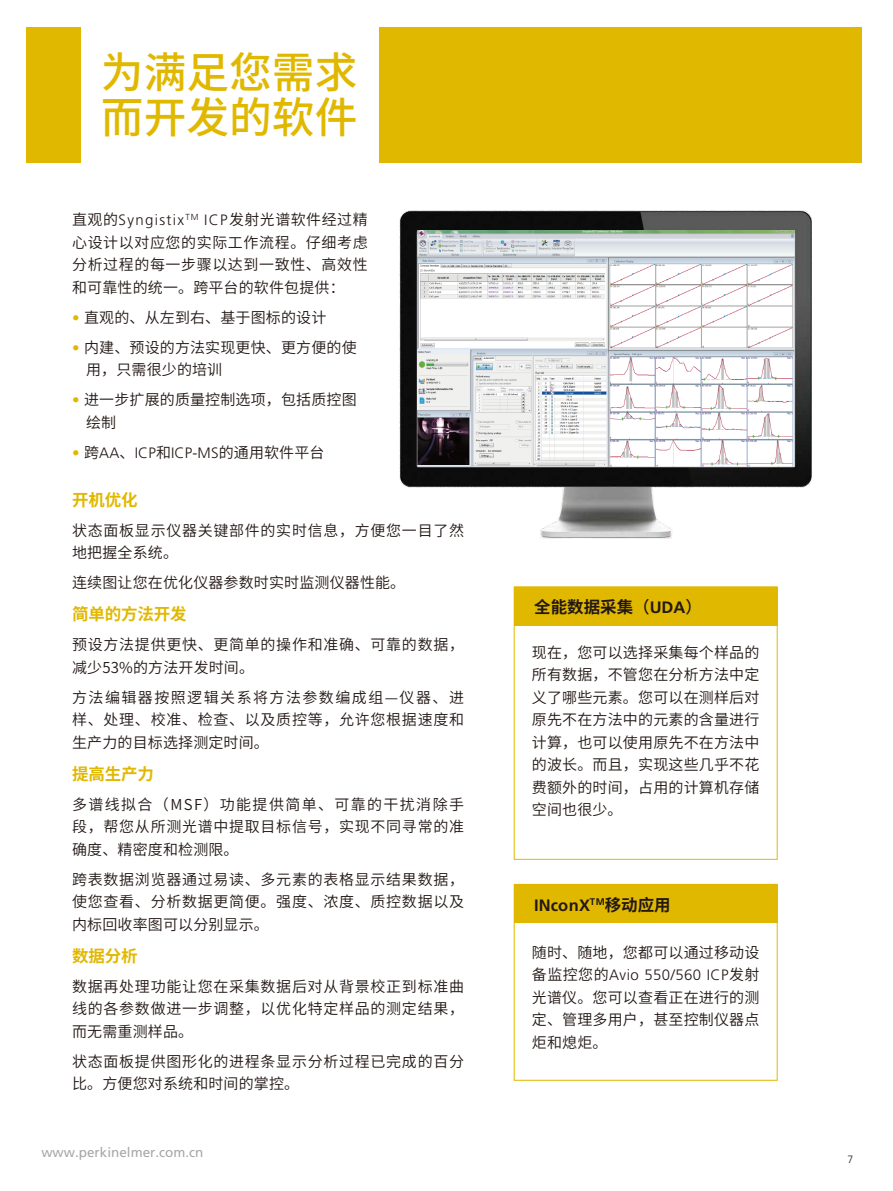
<style>
.page{position:relative;width:893px;height:1191px;background:#fff}
.page>*{position:absolute;margin:0;border:0;box-sizing:border-box;transform-origin:0 0}
.t1{font:500 42.75px/45px "Source Han Sans CN";color:#e1b800}
.t2{font:700 16.5px "Source Han Sans CN";letter-spacing:-.01em;color:#e1b800}
.t3{font:700 16.5px "Frutiger";letter-spacing:.01em;color:#221815}
.t4{font:700 16.5px "Source Han Sans CN";color:#221815}
.t5{font:15px/22.5px "Source Han Sans CN";letter-spacing:.04em;color:#221815;text-align:justify}
.t6{font:15px/22.5px "Source Han Sans CN";letter-spacing:.01em;color:#221815}
.t7{font:300 15px "Frutiger";letter-spacing:.01em;color:#221815}
.t8{font:300 15px "Frutiger";letter-spacing:.03em;color:#221815}
.t9{font:13.5px "Frutiger LT Std";color:#a6a7a7}
.t10{font:300 10.5px "Frutiger LT Com";color:#221815}
.s1{font-family:"Frutiger";font-weight:300}
.s2{font-family:"Frutiger";font-weight:300;color:#e1b800}
.s3{color:#e1b800}
.s4{font-family:"Source Han Sans CN";font-weight:400}
.s5{font-weight:500}
.s6{font-family:"Frutiger"}
.s7{font-family:"Source Han Sans CN"}
</style>
<div class="page">
<div style="left:27px;top:28px;width:54px;height:135px;background:#e1b800"></div>
<div style="left:379px;top:28px;width:483px;height:135px;background:#e1b800"></div>
<img style="left:399px;top:210px;width:413px;height:329px">
<img style="left:417px;top:230px;width:377px;height:236px">
<div style="left:514px;top:587px;width:263px;height:38px;background:#e1b800"></div>
<div style="left:514px;top:884px;width:263px;height:39px;background:#e1b800"></div>
<h1 class="t1" style="left:101px;top:51px;width:258px">为满足您需求而开发的软件</h1>
<p class="t5" style="left:72px;top:209px;width:297px">直观的<span class="s1">Syngistix</span><sup>TM</sup> <span class="s1">ICP</span>发射光谱软件经过精心设计以对应您的实际工作流程。仔细考虑分析过程的每一步骤以达到一致性、高效性和可靠性的统一。跨平台的软件包提供：</p>
<p class="t6" style="left:72px;top:306px;width:256px"><span class="s2">•</span> 直观的、从左到右、基于图标的设计</p>
<p class="t6" style="left:86px;top:336px;width:272px;text-indent:-14px"><span class="s2">•</span> 内建、预设的方法实现更快、更方便的使用，只需很少的培训</p>
<p class="t6" style="left:86px;top:389px;width:272px;text-indent:-14px"><span class="s2">•</span> 进一步扩展的质量控制选项，包括质控图绘制</p>
<p class="t7" style="left:72px;top:444px;width:254px"><span class="s3">•</span> <span class="s4">跨</span>AA<span class="s4">、</span>ICP<span class="s4">和</span>ICP-MS<span class="s4">的通用软件平台</span></p>
<p class="t2" style="left:72px;top:490px;width:67px">开机优化</p>
<p class="t5" style="left:72px;top:519px;width:393px">状态面板显示仪器关键部件的实时信息，方便您一目了然地把握全系统。</p>
<p class="t6" style="left:72px;top:572px;width:335px">连续图让您在优化仪器参数时实时监测仪器性能。</p>
<p class="t2" style="left:72px;top:605px;width:116px">简单的方法开发</p>
<p class="t5" style="left:72px;top:634px;width:393px">预设方法提供更快、更简单的操作和准确、可靠的数据，减少53%的方法开发时间。</p>
<p class="t5" style="left:72px;top:686px;width:393px">方法编辑器按照逻辑关系将方法参数编成组—仪器、进样、处理、校准、检查、以及质控等，允许您根据速度和生产力的目标选择测定时间。</p>
<p class="t2" style="left:72px;top:764px;width:83px">提高生产力</p>
<p class="t5" style="left:72px;top:793px;width:393px">多谱线拟合（MSF）功能提供简单、可靠的干扰消除手段，帮您从所测光谱中提取目标信号，实现不同寻常的准确度、精密度和检测限。</p>
<p class="t5" style="left:72px;top:868px;width:393px">跨表数据浏览器通过易读、多元素的表格显示结果数据，使您查看、分析数据更简便。强度、浓度、质控数据以及内标回收率图可以分别显示。</p>
<p class="t2" style="left:72px;top:946px;width:67px">数据分析</p>
<p class="t5" style="left:72px;top:975px;width:393px">数据再处理功能让您在采集数据后对从背景校正到标准曲线的各参数做进一步调整，以优化特定样品的测定结果，而无需重测样品。</p>
<p class="t5" style="left:72px;top:1050px;width:393px">状态面板提供图形化的进程条显示分析过程已完成的百分比。方便您对系统和时间的掌控。</p>
<p class="t9" style="left:41px;top:1144px;width:164px">www.perkinelmer.com.cn</p>
<p class="t4" style="left:534px;top:598px;width:169px">全能数据采集<span class="s5">（</span><span class="s6">UDA</span><span class="s5">）</span></p>
<p class="t5" style="left:532px;top:641px;width:229px">现在，您可以选择采集每个样品的所有数据，不管您在分析方法中定义了哪些元素。您可以在测样后对原先不在方法中的元素的含量进行计算，也可以使用原先不在方法中的波长。而且，实现这些几乎不花费额外的时间，占用的计算机存储空间也很少。</p>
<p class="t3" style="left:534px;top:895px;width:138px">INconX<sup>TM</sup><span class="s7">移动应用</span></p>
<p class="t6" style="left:532px;top:941px;width:229px">随时、随地，您都可以通过移动设</p>
<p class="t8" style="left:532px;top:966px;width:229px"><span class="s4">备监控您的</span>Avio 550/560 ICP<span class="s4">发射</span></p>
<p class="t5" style="left:532px;top:986px;width:229px">光谱仪。您可以查看正在进行的测定、管理多用户，甚至控制仪器点炬和熄炬。</p>
<p class="t10" style="left:847px;top:1153px;width:7px">7</p>
</div>
